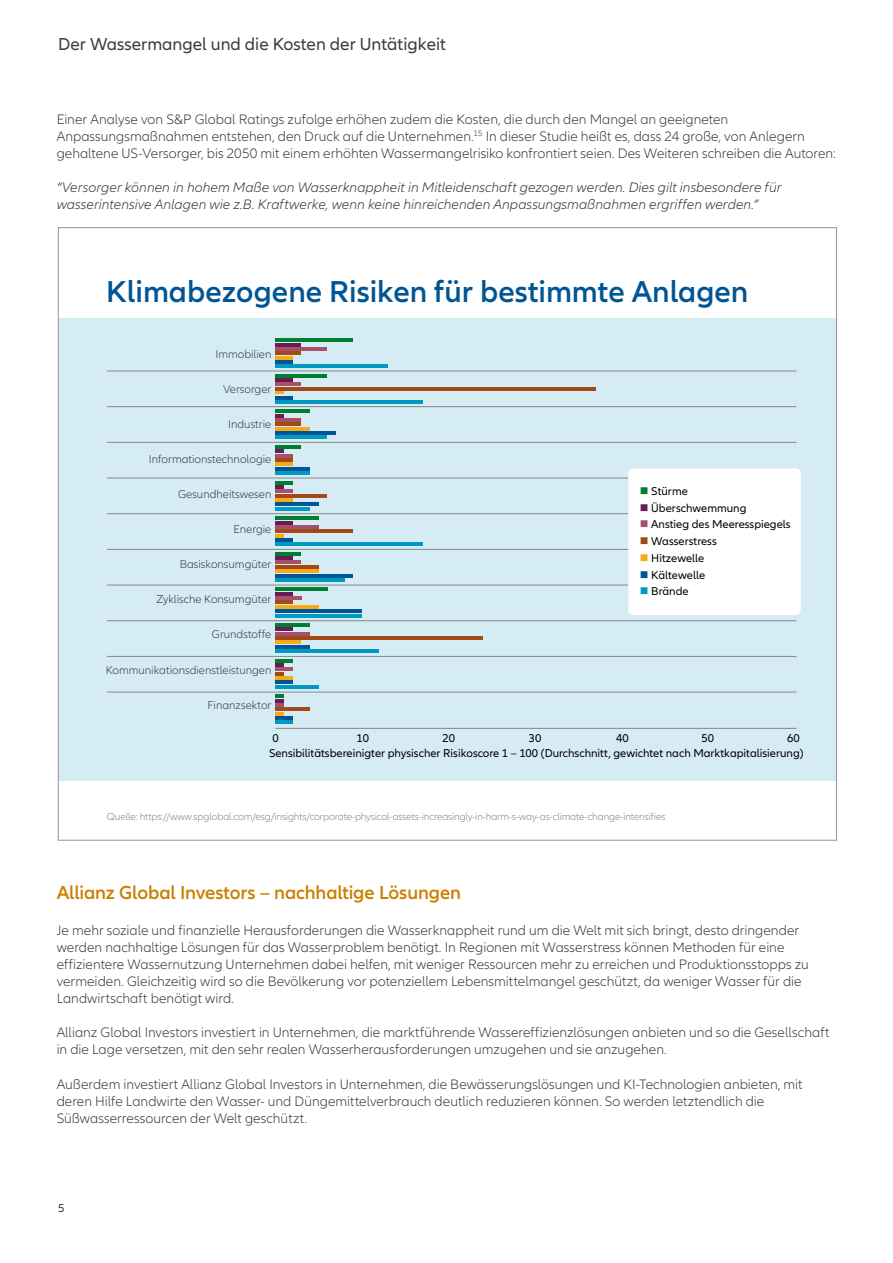
<style>
.page{position:relative;width:893px;height:1263px;background:#fff}
.page>*{position:absolute;margin:0;border:0;box-sizing:border-box;transform-origin:0 0}
.t1{font:600 31.35px "Allianz Neo";color:#005594}
.t2{font:600 19.5px "Allianz Neo";letter-spacing:-.005em;color:#cc7f00}
.t3{font:18px "Allianz Neo";color:#3b3b3a}
.t4{font:300 14.25px/17.1px "Allianz Neo";color:#3b3b3a}
.t5{font:italic 300 14.25px/17.1px "Allianz Neo";letter-spacing:.005em;color:#3b3b3a}
.t6{font:12px "Allianz Neo";color:#3b3b3a}
.t7{font:11.7px "Allianz Neo";color:#000}
.t8{font:300 11.7px "Allianz Neo";color:#3b3b3a}
.t9{font:300 10.5px "Allianz Neo";letter-spacing:-.015em;color:#878786}
.s1{color:#007e30}
.s2{color:#6a1b57}
.s3{color:#a75169}
.s4{color:#a14917}
.s5{color:#f8a918}
.s6{color:#005594}
.s7{color:#0099c3}
</style>
<div class="page">
<div style="left:58px;top:319px;width:778px;height:462px;background:#d5ecf5"></div>
<svg style="left:275px;top:391px;width:9px;height:3px"></svg>
<hr style="left:275px;top:343px;width:26px;height:3px;background:#6a1b57">
<hr style="left:275px;top:347px;width:52px;height:4px;background:#a75169">
<hr style="left:275px;top:351px;width:26px;height:4px;background:#a14917">
<hr style="left:275px;top:356px;width:18px;height:3px;background:#f8a918">
<hr style="left:275px;top:360px;width:18px;height:4px;background:#005594">
<hr style="left:275px;top:364px;width:113px;height:4px;background:#0099c3">
<hr style="left:275px;top:338px;width:78px;height:4px;background:#007e30">
<hr style="left:275px;top:378px;width:18px;height:4px;background:#6a1b57">
<hr style="left:275px;top:383px;width:26px;height:3px;background:#a75169">
<hr style="left:275px;top:387px;width:320px;height:4px;background:#a14917">
<hr style="left:275px;top:396px;width:18px;height:3px;background:#005594">
<hr style="left:275px;top:400px;width:147px;height:4px;background:#0099c3">
<hr style="left:275px;top:374px;width:52px;height:4px;background:#007e30">
<svg style="left:275px;top:414px;width:9px;height:3px"></svg>
<hr style="left:275px;top:418px;width:26px;height:4px;background:#a75169">
<hr style="left:275px;top:422px;width:26px;height:4px;background:#a14917">
<hr style="left:275px;top:427px;width:35px;height:4px;background:#f8a918">
<hr style="left:275px;top:431px;width:61px;height:4px;background:#005594">
<hr style="left:275px;top:436px;width:52px;height:3px;background:#0099c3">
<hr style="left:275px;top:409px;width:35px;height:4px;background:#007e30">
<svg style="left:275px;top:449px;width:9px;height:4px"></svg>
<hr style="left:275px;top:454px;width:18px;height:3px;background:#a75169">
<hr style="left:275px;top:458px;width:18px;height:4px;background:#a14917">
<hr style="left:275px;top:462px;width:18px;height:4px;background:#f8a918">
<hr style="left:275px;top:467px;width:35px;height:4px;background:#005594">
<hr style="left:275px;top:471px;width:35px;height:4px;background:#0099c3">
<hr style="left:275px;top:445px;width:26px;height:4px;background:#007e30">
<svg style="left:275px;top:485px;width:8px;height:4px"></svg>
<hr style="left:275px;top:489px;width:18px;height:4px;background:#a75169">
<hr style="left:275px;top:494px;width:52px;height:3px;background:#a14917">
<hr style="left:275px;top:498px;width:18px;height:4px;background:#f8a918">
<hr style="left:275px;top:502px;width:44px;height:4px;background:#005594">
<hr style="left:275px;top:507px;width:35px;height:3px;background:#0099c3">
<hr style="left:275px;top:481px;width:18px;height:3px;background:#007e30">
<hr style="left:275px;top:521px;width:18px;height:3px;background:#6a1b57">
<hr style="left:275px;top:525px;width:44px;height:4px;background:#a75169">
<hr style="left:275px;top:529px;width:78px;height:4px;background:#a14917">
<svg style="left:275px;top:534px;width:9px;height:3px"></svg>
<hr style="left:275px;top:538px;width:18px;height:4px;background:#005594">
<hr style="left:275px;top:542px;width:148px;height:4px;background:#0099c3">
<hr style="left:275px;top:516px;width:44px;height:4px;background:#007e30">
<hr style="left:275px;top:556px;width:18px;height:4px;background:#6a1b57">
<hr style="left:275px;top:561px;width:26px;height:3px;background:#a75169">
<hr style="left:275px;top:565px;width:44px;height:4px;background:#a14917">
<hr style="left:275px;top:569px;width:44px;height:4px;background:#f8a918">
<hr style="left:275px;top:574px;width:78px;height:3px;background:#005594">
<hr style="left:275px;top:578px;width:70px;height:4px;background:#0099c3">
<hr style="left:275px;top:552px;width:26px;height:4px;background:#007e30">
<hr style="left:275px;top:592px;width:18px;height:4px;background:#6a1b57">
<hr style="left:275px;top:596px;width:26px;height:4px;background:#a75169">
<hr style="left:275px;top:601px;width:18px;height:3px;background:#a14917">
<hr style="left:275px;top:605px;width:44px;height:4px;background:#f8a918">
<hr style="left:275px;top:609px;width:87px;height:4px;background:#005594">
<hr style="left:275px;top:614px;width:87px;height:3px;background:#0099c3">
<hr style="left:275px;top:588px;width:52px;height:3px;background:#007e30">
<hr style="left:275px;top:627px;width:18px;height:4px;background:#6a1b57">
<hr style="left:275px;top:632px;width:35px;height:4px;background:#a75169">
<hr style="left:275px;top:636px;width:208px;height:4px;background:#a14917">
<hr style="left:275px;top:641px;width:26px;height:3px;background:#f8a918">
<hr style="left:275px;top:645px;width:35px;height:4px;background:#005594">
<hr style="left:275px;top:649px;width:104px;height:4px;background:#0099c3">
<hr style="left:275px;top:623px;width:35px;height:4px;background:#007e30">
<hr style="left:275px;top:680px;width:18px;height:4px;background:#005594">
<hr style="left:275px;top:685px;width:43px;height:4px;background:#0099c3">
<hr style="left:275px;top:667px;width:18px;height:4px;background:#a75169">
<svg style="left:275px;top:663px;width:9px;height:13px"></svg>
<hr style="left:275px;top:676px;width:18px;height:4px;background:#f8a918">
<hr style="left:275px;top:659px;width:18px;height:3px;background:#007e30">
<hr style="left:275px;top:707px;width:35px;height:4px;background:#a14917">
<hr style="left:275px;top:716px;width:18px;height:4px;background:#005594">
<hr style="left:275px;top:720px;width:18px;height:4px;background:#0099c3">
<svg style="left:275px;top:694px;width:9px;height:21px"></svg>
<hr style="left:275px;top:728px;width:521px;height:1px;background:#878786">
<hr style="left:107px;top:513px;width:689px;height:1px;background:#878786">
<hr style="left:107px;top:692px;width:689px;height:1px;background:#878786">
<hr style="left:107px;top:656px;width:689px;height:1px;background:#878786">
<hr style="left:107px;top:620px;width:689px;height:1px;background:#878786">
<hr style="left:107px;top:585px;width:689px;height:1px;background:#878786">
<hr style="left:107px;top:549px;width:689px;height:1px;background:#878786">
<hr style="left:107px;top:478px;width:689px;height:1px;background:#878786">
<hr style="left:107px;top:442px;width:689px;height:1px;background:#878786">
<hr style="left:107px;top:406px;width:689px;height:1px;background:#878786">
<hr style="left:107px;top:371px;width:689px;height:1px;background:#878786">
<div style="left:629px;top:469px;width:171px;height:145px;background:#fff;border-radius:4px"></div>
<div style="left:628px;top:468px;width:173px;height:147px;border:2px solid #fff;border-radius:4px"></div>
<p class="t3" style="left:58px;top:34px;width:389px">Der Wassermangel und die Kosten der Untätigkeit</p>
<p class="t4" style="left:57px;top:111px;width:781px">Einer Analyse von S&amp;P Global Ratings zufolge erhöhen zudem die Kosten, die durch den Mangel an geeigneten<br>Anpassungsmaßnahmen entstehen, den Druck auf die Unternehmen.<sup>15</sup> In dieser Studie heißt es, dass 24 große, von Anlegern gehaltene US-Versorger, bis 2050 mit einem erhöhten Wassermangelrisiko konfrontiert seien. Des Weiteren schreiben die Autoren:</p>
<p class="t5" style="left:57px;top:179px;width:726px">“Versorger können in hohem Maße von Wasserknappheit in Mitleidenschaft gezogen werden. Dies gilt insbesondere für wasserintensive Anlagen wie z.B. Kraftwerke, wenn keine hinreichenden Anpassungsmaßnahmen ergriffen werden.”</p>
<h1 class="t1" style="left:106px;top:274px;width:644px">Klimabezogene Risiken für bestimmte Anlagen</h1>
<p class="t8" style="left:215px;top:348px;width:57px">Immobilien</p>
<p class="t8" style="left:223px;top:383px;width:50px">Versorger</p>
<p class="t8" style="left:228px;top:418px;width:45px">Industrie</p>
<p class="t8" style="left:149px;top:453px;width:124px">Informationstechnologie</p>
<p class="t8" style="left:178px;top:488px;width:95px">Gesundheitswesen</p>
<p class="t8" style="left:234px;top:523px;width:39px">Energie</p>
<p class="t8" style="left:180px;top:558px;width:93px">Basiskonsumgüter</p>
<p class="t8" style="left:156px;top:593px;width:116px">Zyklische Konsumgüter</p>
<p class="t8" style="left:212px;top:628px;width:61px">Grundstoffe</p>
<p class="t8" style="left:106px;top:663px;width:167px">Kommunikationsdienstleistungen</p>
<p class="t8" style="left:208px;top:698px;width:65px">Finanzsektor</p>
<p class="t7" style="left:640px;top:484px;width:49px"><span class="s1">■</span> Stürme</p>
<p class="t7" style="left:640px;top:501px;width:108px"><span class="s2">■</span> Überschwemmung</p>
<p class="t7" style="left:640px;top:518px;width:152px"><span class="s3">■</span> Anstieg des Meeresspiegels</p>
<p class="t7" style="left:640px;top:535px;width:78px"><span class="s4">■</span> Wasserstress</p>
<p class="t7" style="left:640px;top:551px;width:66px"><span class="s5">■</span> Hitzewelle</p>
<p class="t7" style="left:640px;top:568px;width:67px"><span class="s6">■</span> Kältewelle</p>
<p class="t7" style="left:640px;top:585px;width:50px"><span class="s7">■</span> Brände</p>
<p class="t7" style="left:272px;top:731px;width:8px">0</p>
<p class="t7" style="left:356px;top:731px;width:14px">10</p>
<p class="t7" style="left:442px;top:731px;width:14px">20</p>
<p class="t7" style="left:529px;top:731px;width:14px">30</p>
<p class="t7" style="left:616px;top:731px;width:14px">40</p>
<p class="t7" style="left:701px;top:731px;width:14px">50</p>
<p class="t7" style="left:787px;top:731px;width:14px">60</p>
<p class="t7" style="left:269px;top:746px;width:536px">Sensibilitätsbereinigter physischer Risikoscore 1 – 100 (Durchschnitt, gewichtet nach Marktkapitalisierung)</p>
<p class="t9" style="left:107px;top:810px;width:560px">Quelle: https://www.spglobal.com/esg/insights/corporate-physical-assets-increasingly-in-harm-s-way-as-climate-change-intensifies</p>
<h2 class="t2" style="left:57px;top:882px;width:406px">Allianz Global Investors – nachhaltige Lösungen</h2>
<p class="t4" style="left:57px;top:922px;width:754px">Je mehr soziale und finanzielle Herausforderungen die Wasserknappheit rund um die Welt mit sich bringt, desto dringender werden nachhaltige Lösungen für das Wasserproblem benötigt. In Regionen mit Wasserstress können Methoden für eine effizientere Wassernutzung Unternehmen dabei helfen, mit weniger Ressourcen mehr zu erreichen und Produktionsstopps zu vermeiden. Gleichzeitig wird so die Bevölkerung vor potenziellem Lebensmittelmangel geschützt, da weniger Wasser für die Landwirtschaft benötigt wird.</p>
<p class="t4" style="left:57px;top:1024px;width:774px">Allianz Global Investors investiert in Unternehmen, die marktführende Wassereffizienzlösungen anbieten und so die Gesellschaft in die Lage versetzen, mit den sehr realen Wasserherausforderungen umzugehen und sie anzugehen.</p>
<p class="t4" style="left:57px;top:1075px;width:747px">Außerdem investiert Allianz Global Investors in Unternehmen, die Bewässerungslösungen und KI-Technologien anbieten, mit deren Hilfe Landwirte den Wasser- und Düngemittelverbrauch deutlich reduzieren können. So werden letztendlich die<br>Süßwasserressourcen der Welt geschützt.</p>
<p class="t6" style="left:58px;top:1201px;width:8px">5</p>
</div>
